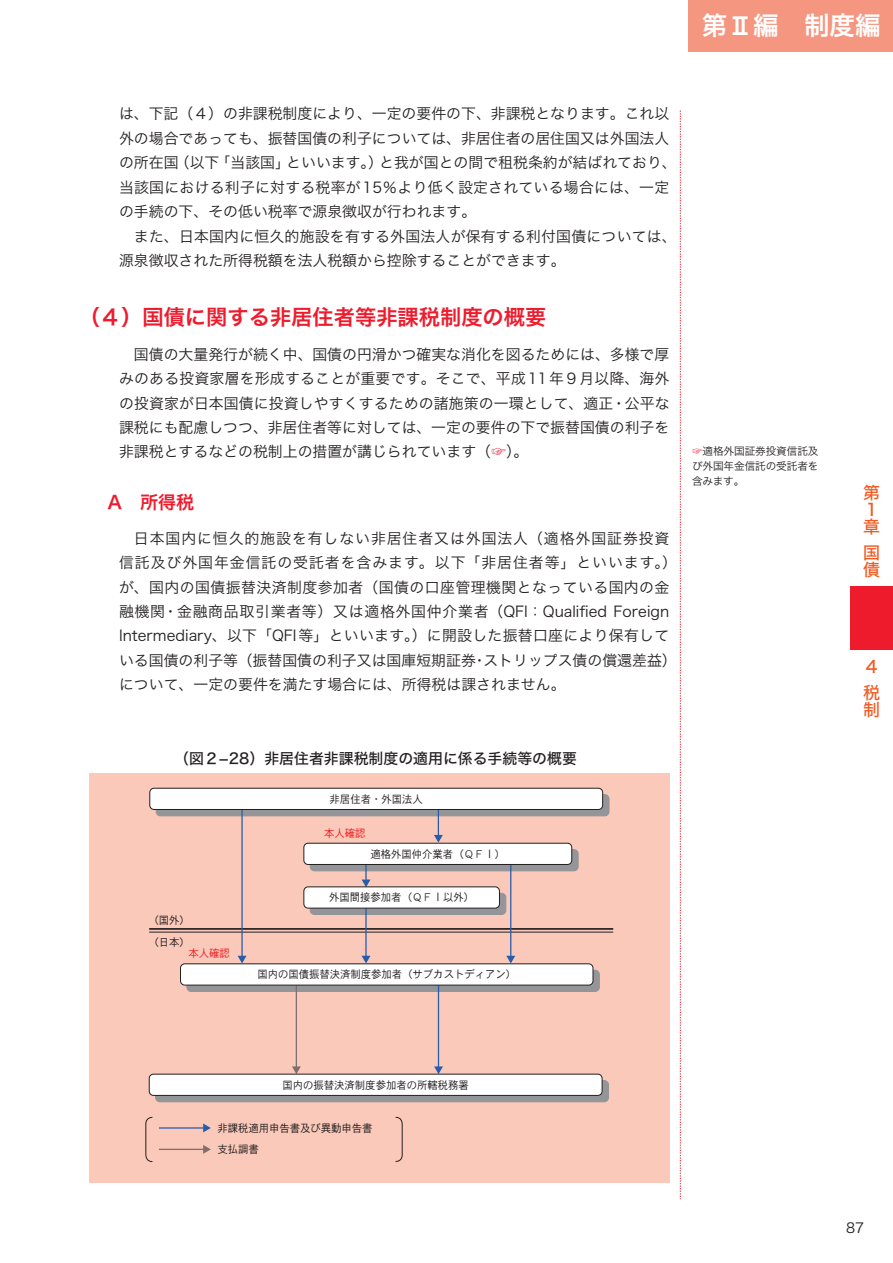
<style>
.page{position:relative;width:893px;height:1263px;background:#fff}
.page>*{position:absolute;margin:0;border:0;box-sizing:border-box;transform-origin:0 0}
.t1{font:25.5px "Hira Kaku Pro W6";color:#fff}
.t2{font:21.3px "Hira Kaku Pro W6";color:#ee1b2d}
.t3{font:18px "Hira Kaku Pro W6";color:#ee1b2d}
.t4{font:16.95px/17px "Hira Kaku Std W5";color:#f15921}
.t5{font:14.85px/24.5px "Hiragino Sans Pr 6 N W3";color:#231f20}
.t6{font:14.85px/24.5px "Hiragino Sans Pr 6 N W3";letter-spacing:.03em;color:#231f20}
.t7{font:14.85px "Hira Kaku Std W5";color:#231f20}
.t8{font:13.8px "Hiragino Sans Pr 6 N W3";color:#231f20}
.t9{font:10.8px/21.3px "DFHS Gothic Std W3";letter-spacing:-.005em;color:#231f20;scale:.96 1}
.t10{font:10.8px "DFHS Gothic Std W3";letter-spacing:-.005em;color:#ee1d23;scale:.96 1}
.t11{font:10.65px/14.9px "Hiragino Sans Pr 6 N W3";letter-spacing:-.01em;color:#231f20;text-align:justify}
.s1{font-family:"Midashi Go Pro MB31"}
.s2{color:#ee1b2d}
.s3{font-family:"Koz Go Pro"}
</style>
<div class="page">
<div style="left:689px;top:0;width:204px;height:51px;background:#f59680"></div>
<svg style="left:680px;top:111px;width:1px;height:1088px"></svg>
<div style="left:850px;top:586px;width:43px;height:64px;background:#ee1b2d"></div>
<div style="left:89px;top:773px;width:581px;height:404px;background:#fbc9b9"></div>
<div style="left:187px;top:970px;width:412px;height:21px;background:linear-gradient(to right,#939598,#929497);border-radius:4px"></div>
<div style="left:186px;top:970px;width:414px;height:22px;border:1px solid #939598;border-radius:4px"></div>
<div style="left:310px;top:893px;width:196px;height:21px;background:linear-gradient(to right,#939598,#939598);border-radius:4px"></div>
<div style="left:310px;top:893px;width:196px;height:22px;border:1px solid #939598;border-radius:4px"></div>
<div style="left:310px;top:849px;width:268px;height:22px;background:#939598;border-radius:4px"></div>
<div style="left:310px;top:849px;width:269px;height:22px;border:1px solid #939598;border-radius:4px"></div>
<div style="left:156px;top:795px;width:453px;height:21px;background:#939598;border-radius:4px"></div>
<div style="left:156px;top:794px;width:453px;height:22px;border:1px solid #939598;border-radius:4px"></div>
<hr style="left:149px;top:928px;width:464px;height:2px;background:#231f20">
<hr style="left:149px;top:932px;width:464px;height:1px;background:#231f20">
<hr style="left:241px;top:803px;width:2px;height:154px;background:#275caa">
<svg style="left:238px;top:956px;width:9px;height:7px"></svg>
<hr style="left:365px;top:903px;width:2px;height:54px;background:#275caa">
<svg style="left:362px;top:956px;width:8px;height:7px"></svg>
<hr style="left:438px;top:978px;width:1px;height:90px;background:#275caa">
<svg style="left:434px;top:1066px;width:9px;height:8px"></svg>
<hr style="left:296px;top:982px;width:1px;height:86px;background:#7d6f6c">
<svg style="left:292px;top:1066px;width:9px;height:8px"></svg>
<hr style="left:438px;top:796px;width:1px;height:40px;background:#275caa">
<svg style="left:434px;top:835px;width:9px;height:8px"></svg>
<hr style="left:510px;top:859px;width:1px;height:98px;background:#275caa">
<svg style="left:506px;top:956px;width:9px;height:7px"></svg>
<hr style="left:365px;top:859px;width:2px;height:22px;background:#275caa">
<svg style="left:362px;top:879px;width:8px;height:7px"></svg>
<div style="left:150px;top:788px;width:453px;height:21px;background:#fff;border-radius:4px"></div>
<div style="left:149px;top:788px;width:454px;height:22px;border:1px solid #231f20;border-radius:4px"></div>
<div style="left:304px;top:843px;width:268px;height:21px;background:#fff;border-radius:4px"></div>
<div style="left:303px;top:843px;width:269px;height:22px;border:1px solid #231f20;border-radius:4px"></div>
<div style="left:180px;top:964px;width:413px;height:21px;background:#fff;border-radius:4px"></div>
<div style="left:180px;top:963px;width:413px;height:22px;border:1px solid #231f20;border-radius:4px"></div>
<div style="left:156px;top:1080px;width:452px;height:22px;background:#939598;border-radius:4px"></div>
<div style="left:155px;top:1080px;width:454px;height:22px;border:1px solid #939598;border-radius:4px"></div>
<div style="left:149px;top:1074px;width:453px;height:21px;background:#fff;border-radius:4px"></div>
<div style="left:149px;top:1074px;width:453px;height:22px;border:1px solid #231f20;border-radius:4px"></div>
<div style="left:304px;top:887px;width:195px;height:21px;background:#fff;border-radius:4px"></div>
<div style="left:303px;top:886px;width:197px;height:22px;border:1px solid #231f20;border-radius:4px"></div>
<hr style="left:159px;top:1127px;width:45px;height:1px;background:#275caa">
<svg style="left:203px;top:1123px;width:8px;height:9px"></svg>
<hr style="left:159px;top:1149px;width:45px;height:1px;background:#7d6f6c">
<svg style="left:203px;top:1145px;width:8px;height:9px"></svg>
<svg style="left:145px;top:1116px;width:8px;height:46px"></svg>
<svg style="left:395px;top:1117px;width:8px;height:45px"></svg>
<h1 class="t1" style="left:702px;top:2px;width:180px">第<span class="s1">Ⅱ</span>編　制度編</h1>
<p class="t5" style="left:119px;top:101px;width:559px">は、下記（４）の非課税制度により、一定の要件の下、非課税となります。これ以外の場合であっても、振替国債の利子については、非居住者の居住国又は外国法人の所在国（以下「当該国」といいます。）と我が国との間で租税条約が結ばれており、当該国における利子に対する税率が15％より低く設定されている場合には、一定の手続の下、その低い税率で源泉徴収が行われます。</p>
<p class="t5" style="left:119px;top:223px;width:559px;text-indent:15px">また、日本国内に恒久的施設を有する外国法人が保有する利付国債については、源泉徴収された所得税額を法人税額から控除することができます。</p>
<h2 class="t2" style="left:79px;top:298px;width:469px">（４）国債に関する非居住者等非課税制度の概要</h2>
<p class="t5" style="left:119px;top:341px;width:552px;text-align:justify;text-indent:15px">国債の大量発行が続く中、国債の円滑かつ確実な消化を図るためには、多様で厚みのある投資家層を形成することが重要です。そこで、平成11年９月以降、海外の投資家が日本国債に投資しやすくするための諸施策の一環として、適正・公平な課税にも配慮しつつ、非居住者等に対しては、一定の要件の下で振替国債の利子を非課税とするなどの税制上の措置が講じられています（<span class="s2">☞</span>）。</p>
<p class="t3" style="left:107px;top:486px;width:88px">A　所得税</p>
<p class="t6" style="left:119px;top:525px;width:559px;text-indent:15px">日本国内に恒久的施設を有しない非居住者又は外国法人（適格外国証券投資信託及び外国年金信託の受託者を含みます。以下「非居住者等」といいます。）が、国内の国債振替決済制度参加者（国債の口座管理機関となっている国内の金融機関・金融商品取引業者等）又は適格外国仲介業者（QFI：Qualified Foreign Intermediary、以下「QFI等」といいます。）に開設した振替口座により保有している国債の利子等（振替国債の利子又は国庫短期証券・ストリップス債の償還差益）について、一定の要件を満たす場合には、所得税は課されません。</p>
<p class="t11" style="left:692px;top:443px;width:128px"><span class="s2">☞</span>適格外国証券投資信託及び外国年金信託の受託者を含みます。</p>
<p class="t7" style="left:174px;top:747px;width:404px">（図２−28）非居住者非課税制度の適用に係る手続等の概要</p>
<p class="t9" style="left:330px;top:788px;width:99px">非居住者・外国法人</p>
<p class="t10" style="left:324px;top:827px;width:45px">本人確認</p>
<p class="t9" style="left:371px;top:843px;width:142px">適格外国仲介業者（ＱＦ<span class="s3">Ｉ</span>）</p>
<p class="t9" style="left:149px;top:908px;width:45px;line-height:22.4px">（国外）（日本）</p>
<p class="t10" style="left:189px;top:947px;width:45px">本人確認</p>
<p class="t9" style="left:329px;top:887px;width:153px">外国間接参加者（ＱＦ<span class="s3">Ｉ</span>以外）</p>
<p class="t9" style="left:257px;top:963px;width:271px">国内の国債振替決済制度参加者（サブカストディアン）</p>
<p class="t4" style="left:863px;top:484px;width:18px;text-align:justify">第1章</p>
<p class="t4" style="left:863px;top:544px;width:18px">国債</p>
<p class="t4" style="left:863px;top:654px;width:18px;line-height:25.5px">4税</p>
<p class="t4" style="left:863px;top:701px;width:17px">制</p>
<p class="t9" style="left:282px;top:1074px;width:196px">国内の振替決済制度参加者の所轄税務署</p>
<p class="t9" style="left:217px;top:1117px;width:163px">非課税適用申告書及び異動申告書支払調書</p>
<p class="t8" style="left:846px;top:1215px;width:20px">87</p>
</div>
